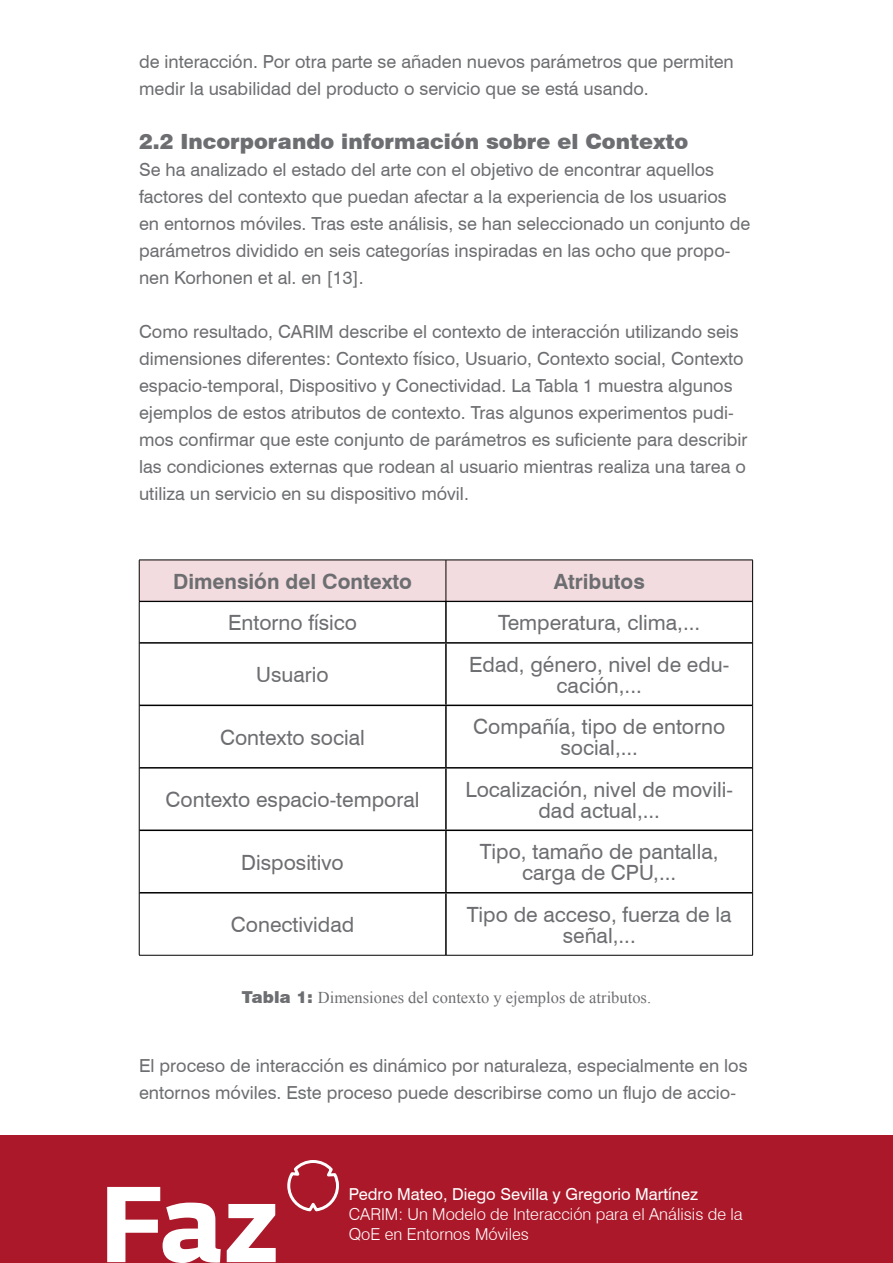
<style>
.page{position:relative;width:893px;height:1263px;background:#fff}
.page>*{position:absolute;margin:0;border:0;box-sizing:border-box;transform-origin:0 0}
.t1{font:21px/21px "Swiss 721 BT";color:#6d6e71;text-align:center}
.t2{font:900 21px "Swiss 721 BT";color:#6d6e71}
.t3{font:700 21px "Swiss 721 BT";color:#6d6e71}
.t4{font:18px/27px "Swiss 721 BT";color:#6d6e71}
.t5{font:300 16.5px/19.8px "Swiss 721 BT";color:#fff}
.t6{font:16.5px "Times New Roman";color:#6d6e71}
.t7{font:16.5px "Swiss 721 BT";color:#fff}
.s1{font-family:"Swiss 721 BT";font-weight:900}
</style>
<div class="page">
<div style="left:0;top:1135px;width:893px;height:128px;background:#ab1829"></div>
<svg style="left:107px;top:1187px;width:114px;height:76px"></svg>
<svg style="left:227px;top:1204px;width:49px;height:58px"></svg>
<svg style="left:287px;top:1160px;width:52px;height:52px"></svg>
<div style="left:140px;top:561px;width:612px;height:40px;background:#f3dcdf"></div>
<hr style="left:445px;top:602px;width:2px;height:40px;background:#000">
<hr style="left:139px;top:642px;width:307px;height:2px;background:#000">
<hr style="left:446px;top:642px;width:306px;height:2px;background:#000">
<hr style="left:445px;top:644px;width:2px;height:61px;background:#000">
<hr style="left:139px;top:705px;width:307px;height:1px;background:#000">
<hr style="left:446px;top:705px;width:306px;height:1px;background:#000">
<hr style="left:445px;top:706px;width:2px;height:61px;background:#000">
<hr style="left:139px;top:767px;width:307px;height:1px;background:#000">
<hr style="left:446px;top:767px;width:306px;height:1px;background:#000">
<hr style="left:445px;top:768px;width:2px;height:61px;background:#000">
<hr style="left:139px;top:829px;width:307px;height:2px;background:#000">
<hr style="left:446px;top:829px;width:306px;height:2px;background:#000">
<hr style="left:445px;top:831px;width:2px;height:61px;background:#000">
<hr style="left:139px;top:892px;width:307px;height:1px;background:#000">
<hr style="left:446px;top:892px;width:306px;height:1px;background:#000">
<hr style="left:445px;top:893px;width:2px;height:62px;background:#000">
<hr style="left:139px;top:602px;width:1px;height:41px;background:#000">
<hr style="left:752px;top:602px;width:1px;height:41px;background:#000">
<hr style="left:139px;top:643px;width:1px;height:62px;background:#000">
<hr style="left:752px;top:643px;width:1px;height:62px;background:#000">
<hr style="left:139px;top:705px;width:1px;height:63px;background:#000">
<hr style="left:752px;top:705px;width:1px;height:63px;background:#000">
<hr style="left:139px;top:768px;width:1px;height:62px;background:#000">
<hr style="left:752px;top:768px;width:1px;height:62px;background:#000">
<hr style="left:139px;top:830px;width:1px;height:63px;background:#000">
<hr style="left:752px;top:830px;width:1px;height:63px;background:#000">
<hr style="left:139px;top:893px;width:1px;height:62px;background:#000">
<hr style="left:752px;top:893px;width:1px;height:62px;background:#000">
<hr style="left:139px;top:955px;width:307px;height:1px;background:#000">
<hr style="left:446px;top:955px;width:307px;height:1px;background:#000">
<hr style="left:139px;top:560px;width:307px;height:1px;background:#000">
<hr style="left:139px;top:560px;width:1px;height:41px;background:#000">
<hr style="left:446px;top:560px;width:307px;height:1px;background:#000">
<hr style="left:752px;top:560px;width:1px;height:41px;background:#000">
<hr style="left:446px;top:560px;width:1px;height:41px;background:#000">
<hr style="left:139px;top:601px;width:307px;height:1px;background:#000">
<hr style="left:446px;top:601px;width:307px;height:1px;background:#000">
<p class="t4" style="left:139px;top:48px;width:596px">de interacción. Por otra parte se añaden nuevos parámetros que permiten medir la usabilidad del producto o servicio que se está usando.</p>
<p class="t2" style="left:139px;top:128px;width:551px">2.2 Incorporando información sobre el Contexto</p>
<p class="t4" style="left:139px;top:156px;width:613px">Se ha analizado el estado del arte con el objetivo de encontrar aquellos factores del contexto que puedan afectar a la experiencia de los usuarios en entornos móviles. Tras este análisis, se han seleccionado un conjunto de parámetros dividido en seis categorías inspiradas en las ocho que propo&shy;nen Korhonen et al. en [13].</p>
<p class="t4" style="left:139px;top:318px;width:610px">Como resultado, CARIM describe el contexto de interacción utilizando seis dimensiones diferentes: Contexto físico, Usuario, Contexto social, Contexto espacio-temporal, Dispositivo y Conectividad. La Tabla 1 muestra algunos ejemplos de estos atributos de contexto. Tras algunos experimentos pudi&shy;mos confirmar que este conjunto de parámetros es suficiente para describir las condiciones externas que rodean al usuario mientras realiza una tarea o utiliza un servicio en su dispositivo móvil.</p>
<p class="t3" style="left:173px;top:568px;width:240px">Dimensión del Contexto</p>
<p class="t3" style="left:554px;top:568px;width:93px">Atributos</p>
<p class="t1" style="left:228px;top:612px;width:130px">Entorno físico</p>
<p class="t1" style="left:498px;top:612px;width:203px">Temperatura, clima,...</p>
<p class="t1" style="left:256px;top:664px;width:74px">Usuario</p>
<p class="t1" style="left:469px;top:653px;width:262px">Edad, género, nivel de edu&shy;cación,...</p>
<p class="t1" style="left:220px;top:726px;width:146px">Contexto social</p>
<p class="t1" style="left:473px;top:716px;width:253px">Compañía, tipo de entorno social,...</p>
<p class="t1" style="left:166px;top:789px;width:255px">Contexto espacio-temporal</p>
<p class="t1" style="left:465px;top:778px;width:269px">Localización, nivel de movili&shy;dad actual,...</p>
<p class="t1" style="left:241px;top:851px;width:104px">Dispositivo</p>
<p class="t1" style="left:480px;top:841px;width:240px">Tipo, tamaño de pantalla, carga de CPU,...</p>
<p class="t1" style="left:231px;top:914px;width:125px">Conectividad</p>
<p class="t1" style="left:467px;top:903px;width:266px">Tipo de acceso, fuerza de la señal,...</p>
<p class="t6" style="left:242px;top:987px;width:411px"><span class="s1">Tabla 1:</span> Dimensiones del contexto y ejemplos de atributos.</p>
<p class="t4" style="left:139px;top:1052px;width:610px">El proceso de interacción es dinámico por naturaleza, especialmente en los entornos móviles. Este proceso puede describirse como un flujo de accio-</p>
<p class="t7" style="left:349px;top:1184px;width:351px">Pedro Mateo, Diego Sevilla y Gregorio Martínez</p>
<p class="t5" style="left:349px;top:1204px;width:396px">CARIM: Un Modelo de Interacción para el Análisis de la<br>QoE en Entornos Móviles</p>
</div>
